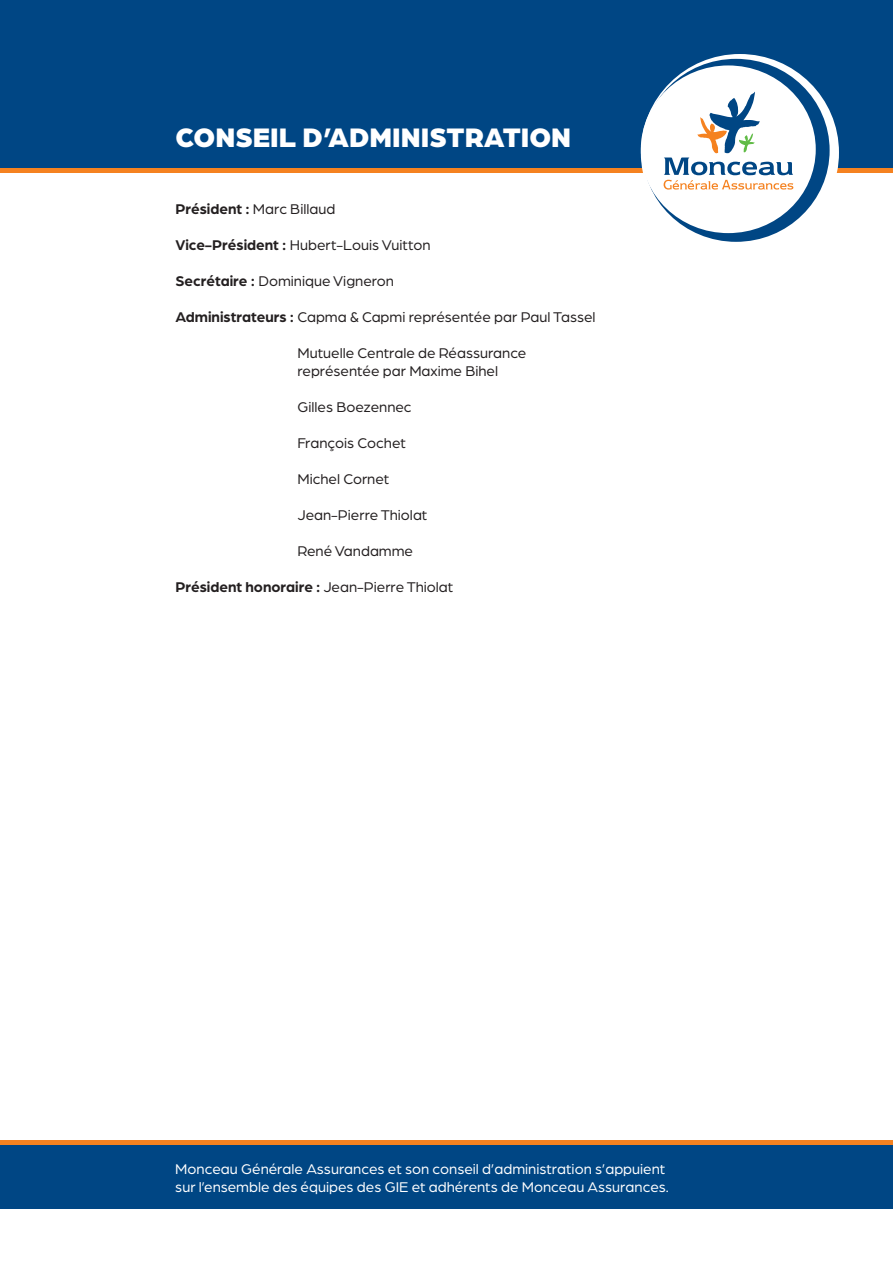
<style>
.page{position:relative;width:893px;height:1263px;background:#fff}
.page>*{position:absolute;margin:0;border:0;box-sizing:border-box;transform-origin:0 0}
.t1{font:900 28.5px "Arboria";color:#fff}
.t2{font:15px/18px "Arboria";color:#231f20}
.t3{font:15px/18.3px "Arboria";color:#fff}
.t4{font:700 15px "Arboria";color:#231f20}
.s1{font-weight:700}
.s2{font-weight:400}
</style>
<div class="page">
<div style="left:0;top:0;width:893px;height:171px;background:#004684"></div>
<div style="left:0;top:1145px;width:893px;height:64px;background:#004684"></div>
<div style="left:0;top:168px;width:893px;height:5px;background:#f58220"></div>
<div style="left:0;top:1140px;width:893px;height:5px;background:#f58220"></div>
<div style="left:641px;top:54px;width:198px;height:197px;background:#fff;border-radius:50%"></div>
<div style="left:642px;top:59px;width:188px;height:183px;background:#004684;border-radius:50%"></div>
<div style="left:641px;top:65px;width:175px;height:168px;background:#fff;border-radius:50%"></div>
<svg style="left:664px;top:92px;width:129px;height:98px"></svg>
<h1 class="t1" style="left:175px;top:117px;width:397px">CONSEIL D’ADMINISTRATION</h1>
<p class="t2" style="left:175px;top:199px;width:162px"><span class="s1">Président :</span> Marc Billaud</p>
<p class="t2" style="left:175px;top:235px;width:257px"><span class="s1">Vice-Président :</span> Hubert-Louis Vuitton</p>
<p class="t2" style="left:175px;top:271px;width:220px"><span class="s1">Secrétaire :</span> Dominique Vigneron</p>
<p class="t2" style="left:175px;top:307px;width:422px"><span class="s1">Administrateurs :</span> Capma &amp; Capmi représentée par Paul Tassel</p>
<p class="t2" style="left:297px;top:343px;width:230px">Mutuelle Centrale de Réassurance représentée par Maxime Bihel</p>
<p class="t2" style="left:297px;top:397px;width:116px">Gilles Boezennec</p>
<p class="t2" style="left:297px;top:433px;width:110px">François Cochet</p>
<p class="t2" style="left:297px;top:469px;width:93px">Michel Cornet</p>
<p class="t2" style="left:297px;top:505px;width:132px">Jean-Pierre Thiolat</p>
<p class="t2" style="left:297px;top:541px;width:117px">René Vandamme</p>
<p class="t4" style="left:175px;top:576px;width:279px">Président honoraire : <span class="s2">Jean-Pierre Thiolat</span></p>
<p class="t3" style="left:175px;top:1159px;width:495px">Monceau Générale Assurances et son conseil d’administration s’appuient sur l’ensemble des équipes des GIE et adhérents de Monceau Assurances.</p>
</div>
